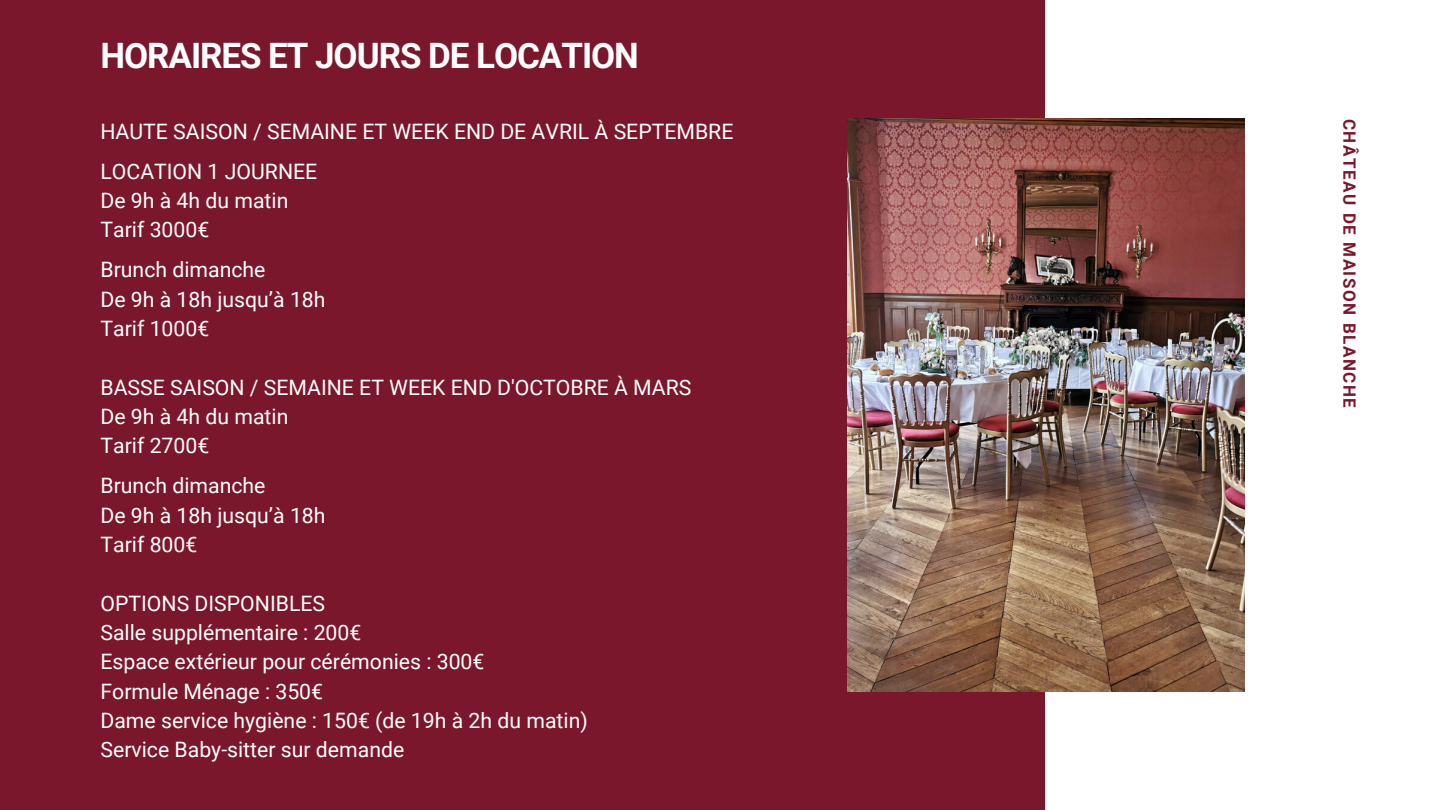
<style>
.page{position:relative;width:1440px;height:810px;background:#7b172c}
.page>*{position:absolute;margin:0;border:0;box-sizing:border-box;transform-origin:0 0}
.t1{font:700 35px "Roboto";letter-spacing:-.03em;color:#fff}
.t2{font:21.2px/29.3px "Roboto";color:#fff}
.t3{font:700 17px "Roboto";letter-spacing:.09em;color:#7b172c}
</style>
<div class="page">
<div style="left:1046px;top:0;width:394px;height:810px;background:#fff"></div>
<img style="left:847px;top:119px;width:398px;height:572px">
<h1 class="t1" style="left:100px;top:36px;width:540px">HORAIRES ET JOURS DE LOCATION</h1>
<p class="t2" style="left:100px;top:111px;width:634px;line-height:40px">HAUTE SAISON / SEMAINE ET WEEK END DE AVRIL À SEPTEMBRE<br>LOCATION 1 JOURNEE</p>
<p class="t2" style="left:100px;top:186px;width:189px">De 9h à 4h du matin<br>Tarif 3000€</p>
<p class="t2" style="left:100px;top:255px;width:227px">Brunch dimanche<br>De 9h à 18h jusqu’à 18h<br>Tarif 1000€</p>
<p class="t2" style="left:100px;top:373px;width:592px">BASSE SAISON / SEMAINE ET WEEK END D'OCTOBRE À MARS<br>De 9h à 4h du matin<br>Tarif 2700€</p>
<p class="t2" style="left:100px;top:471px;width:227px">Brunch dimanche<br>De 9h à 18h jusqu’à 18h<br>Tarif 800€</p>
<p class="t2" style="left:100px;top:589px;width:489px">OPTIONS DISPONIBLES<br>Salle supplémentaire : 200€<br>Espace extérieur pour cérémonies : 300€<br>Formule Ménage : 350€<br>Dame service hygiène : 150€ (de 19h à 2h du matin)<br>Service Baby-sitter sur demande</p>
<p class="t3" style="left:1359px;top:119px;width:291px;rotate:90deg">CHÂTEAU DE MAISON BLANCHE</p>
</div>
